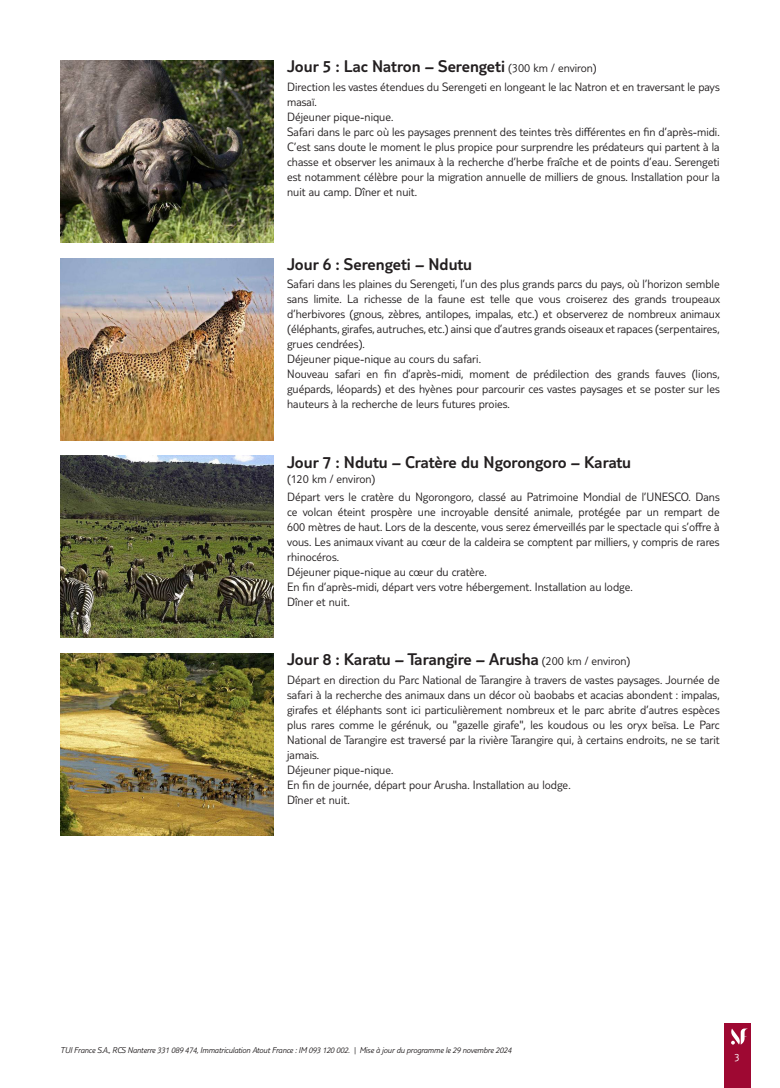
<style>
.page{position:relative;width:780px;height:1088px;background:#fff}
.page>*{position:absolute;margin:0;border:0;box-sizing:border-box;transform-origin:0 0}
.t1{font:300 17.5px "TUI Type";color:#231f20}
.t2{font:300 12.5px/15px "TUI Type";color:#231f20}
.t3{font:300 11.25px "TUI Type";color:#fff}
.t4{font:italic 300 8.75px "TUI Type";letter-spacing:-.02em;color:#231f20}
.s1{font-size:12.5px}
</style>
<div class="page">
<div style="left:724px;top:1023px;width:26px;height:65px;background:#9e0832"></div>
<svg style="left:731px;top:1028px;width:17px;height:16px"></svg>
<img style="left:60px;top:60px;width:213px;height:182px">
<img style="left:60px;top:258px;width:213px;height:182px">
<img style="left:60px;top:456px;width:213px;height:182px">
<img style="left:60px;top:654px;width:213px;height:182px">
<h1 class="t1" style="left:287px;top:56px;width:311px">Jour 5 : Lac Natron – Serengeti <span class="s1">(300 km / environ)</span></h1>
<p class="t2" style="left:287px;top:79px;width:434px">Direction les vastes étendues du Serengeti en longeant le lac Natron et en traversant le pays masaï.<br>Déjeuner pique-nique.<br>Safari dans le parc où les paysages prennent des teintes très différentes en fin d’après-midi.<br>C’est sans doute le moment le plus propice pour surprendre les prédateurs qui partent à la chasse et observer les animaux à la recherche d’herbe fraîche et de points d’eau. Serengeti est notamment célèbre pour la migration annuelle de milliers de gnous. Installation pour la nuit au camp. Dîner et nuit.</p>
<h1 class="t1" style="left:287px;top:254px;width:186px">Jour 6 : Serengeti – Ndutu</h1>
<p class="t2" style="left:287px;top:276px;width:434px">Safari dans les plaines du Serengeti, l’un des plus grands parcs du pays, où l’horizon semble sans limite. La richesse de la faune est telle que vous croiserez des grands troupeaux d’herbivores (gnous, zèbres, antilopes, impalas, etc.) et observerez de nombreux animaux (éléphants, girafes, autruches, etc.) ainsi que d’autres grands oiseaux et rapaces (serpentaires, grues cendrées).<br>Déjeuner pique-nique au cours du safari.<br>Nouveau safari en fin d’après-midi, moment de prédilection des grands fauves (lions, guépards, léopards) et des hyènes pour parcourir ces vastes paysages et se poster sur les hauteurs à la recherche de leurs futures proies.</p>
<h1 class="t1" style="left:287px;top:452px;width:345px">Jour 7 : Ndutu – Cratère du Ngorongoro – Karatu</h1>
<p class="t2" style="left:287px;top:469px;width:434px;line-height:18.5px">(120 km / environ)<br>Départ vers le cratère du Ngorongoro, classé au Patrimoine Mondial de l’UNESCO. Dans</p>
<p class="t2" style="left:287px;top:504px;width:434px">ce volcan éteint prospère une incroyable densité animale, protégée par un rempart de 600 mètres de haut. Lors de la descente, vous serez émerveillés par le spectacle qui s’offre à vous. Les animaux vivant au cœur de la caldeira se comptent par milliers, y compris de rares rhinocéros.<br>Déjeuner pique-nique au cœur du cratère.<br>En fin d’après-midi, départ vers votre hébergement. Installation au lodge.<br>Dîner et nuit.</p>
<h1 class="t1" style="left:287px;top:649px;width:345px">Jour 8 : Karatu – Tarangire – Arusha <span class="s1">(200 km / environ)</span></h1>
<p class="t2" style="left:287px;top:672px;width:434px">Départ en direction du Parc National de Tarangire à travers de vastes paysages. Journée de safari à la recherche des animaux dans un décor où baobabs et acacias abondent : impalas, girafes et éléphants sont ici particulièrement nombreux et le parc abrite d’autres espèces plus rares comme le gérénuk, ou "gazelle girafe", les koudous ou les oryx beïsa. Le Parc National de Tarangire est traversé par la rivière Tarangire qui, à certains endroits, ne se tarit jamais.<br>Déjeuner pique-nique.<br>En fin de journée, départ pour Arusha. Installation au lodge.<br>Dîner et nuit.</p>
<p class="t4" style="left:60px;top:1045px;width:452px">TUI France S.A., RCS Nanterre 331 089 474, Immatriculation Atout France : IM 093 120 002. | Mise à jour du programme le 29 novembre 2024</p>
<p class="t3" style="left:734px;top:1050px;width:7px">3</p>
</div>
